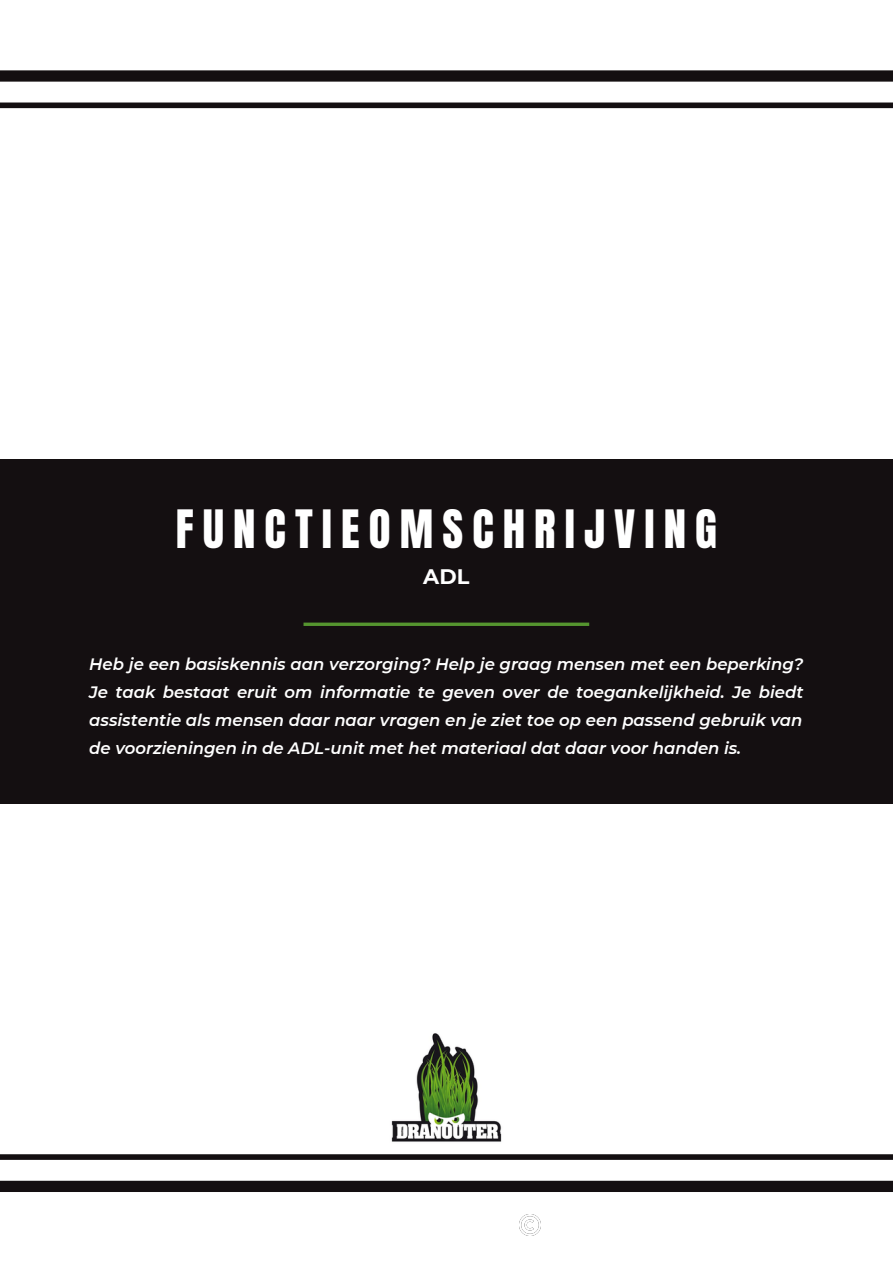
<style>
.page{position:relative;width:893px;height:1264px;background:#fff}
.page>*{position:absolute;margin:0;border:0;box-sizing:border-box;transform-origin:0 0}
.t1{font:45px "Anton";letter-spacing:.2em;color:#fff}
.t2{font:700 21px "Montserrat";color:#fff}
.t3{font:italic 600 16.5px/28px "Montserrat";color:#fff;text-align:justify}
</style>
<div class="page">
<div style="left:0;top:459px;width:892px;height:344px;background:#140f11"></div>
<svg style="left:303px;top:622px;width:286px;height:4px"></svg>
<img style="left:519px;top:1214px;width:21px;height:21px">
<div style="left:0;top:1180px;width:892px;height:11px;background:#140f11"></div>
<div style="left:0;top:1154px;width:892px;height:5px;background:#140f11"></div>
<div style="left:0;top:70px;width:892px;height:12px;background:#140f11"></div>
<div style="left:0;top:102px;width:892px;height:6px;background:#140f11"></div>
<img style="left:391px;top:1033px;width:111px;height:109px">
<h1 class="t1" style="left:176px;top:497px;width:542px">FUNCTIEOMSCHRIJVING</h1>
<p class="t2" style="left:423px;top:564px;width:48px">ADL</p>
<p class="t3" style="left:89px;top:650px;width:715px">Heb je een basiskennis aan verzorging? Help je graag mensen met een beperking?<br>Je taak bestaat eruit om informatie te geven over de toegankelijkheid. Je biedt assistentie als mensen daar naar vragen en je ziet toe op een passend gebruik van de voorzieningen in de ADL-unit met het materiaal dat daar voor handen is.</p>
</div>
